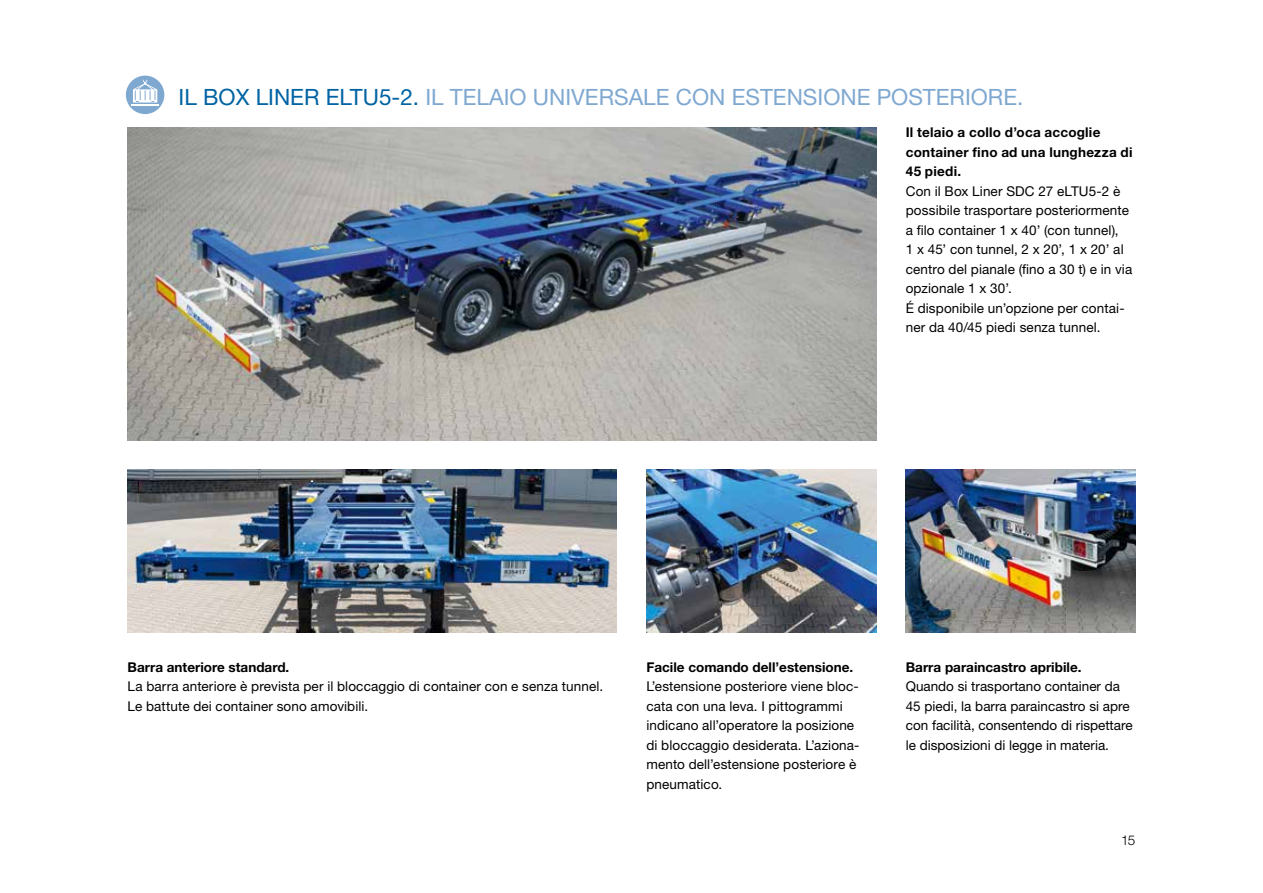
<style>
.page{position:relative;width:1263px;height:893px;background:#fff}
.page>*{position:absolute;margin:0;border:0;box-sizing:border-box;transform-origin:0 0}
.t1{font:22.5px "Helvetica Neue LT Std";color:#7fa8d1}
.t2{font:13.5px/19.5px "Helvetica Neue LT Std";letter-spacing:.01em;color:#000}
.t3{font:700 13.5px "Helvetica Neue LT Std";color:#000}
.t4{font:700 13.5px/19.5px "Helvetica Neue LT Std";letter-spacing:.02em;color:#000}
.t5{font:300 13.5px "Helvetica Neue LT Std";color:#000}
.s1{color:#0063a3}
</style>
<div class="page">
<img style="left:128px;top:128px;width:748px;height:312px">
<img style="left:906px;top:470px;width:229px;height:162px">
<img style="left:646px;top:470px;width:230px;height:162px">
<img style="left:128px;top:470px;width:489px;height:162px">
<div style="left:126px;top:76px;width:38px;height:38px;background:#7fa8d1;border-radius:50%"></div>
<svg style="left:131px;top:80px;width:28px;height:25px"></svg>
<h1 class="t1" style="left:179px;top:84px;width:846px"><span class="s1">IL BOX LINER ELTU5-2.</span> IL TELAIO UNIVERSALE CON ESTENSIONE POSTERIORE.</h1>
<p class="t4" style="left:906px;top:122px;width:228px">Il telaio a collo d’oca accoglie container fino ad una lunghezza di<br>45 piedi.</p>
<p class="t2" style="left:906px;top:181px;width:228px">Con il Box Liner SDC 27 eLTU5-2 è possibile trasportare posteriormente a filo container 1 x 40’ (con tunnel),<br>1 x 45’ con tunnel, 2 x 20’, 1 x 20’ al centro del pianale (fino a 30 t) e in via opzionale 1 x 30’.<br>É disponibile un’opzione per contai&shy;ner da 40/45 piedi senza tunnel.</p>
<p class="t3" style="left:128px;top:659px;width:163px">Barra anteriore standard.</p>
<p class="t2" style="left:128px;top:677px;width:477px">La barra anteriore è prevista per il bloccaggio di container con e senza tunnel.<br>Le battute dei container sono amovibili.</p>
<p class="t3" style="left:646px;top:659px;width:208px">Facile comando dell’estensione.</p>
<p class="t2" style="left:646px;top:677px;width:215px">L’estensione posteriore viene bloc&shy;cata con una leva. I pittogrammi indicano all’operatore la posizione di bloccaggio desiderata. L’aziona&shy;mento dell’estensione posteriore è pneumatico.</p>
<p class="t3" style="left:906px;top:659px;width:177px">Barra paraincastro apribile.</p>
<p class="t2" style="left:906px;top:677px;width:228px">Quando si trasportano container da 45 piedi, la barra paraincastro si apre con facilità, consentendo di rispettare le disposizioni di legge in materia.</p>
<p class="t5" style="left:1121px;top:832px;width:16px">15</p>
</div>
